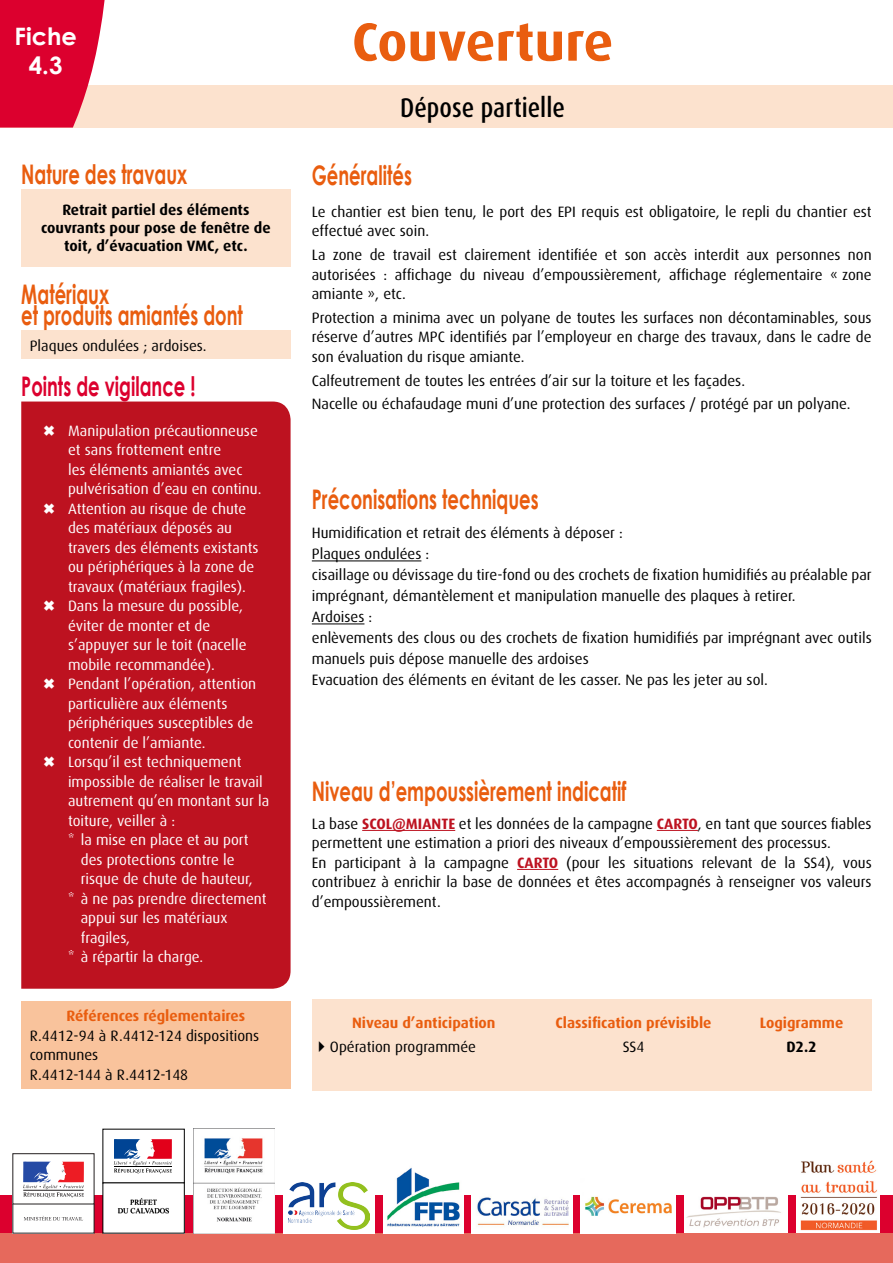
<style>
.page{position:relative;width:893px;height:1263px;background:#fff}
.page>*{position:absolute;margin:0;border:0;box-sizing:border-box;transform-origin:0 0}
.Titre_1{font:700 54px "Dax OT";color:#e95d0f}
.Titre_3{font:700 27px/21.6px "Century Gothic";color:#e95d0f;scale:.67 1}
.Titre_3-2{font:700 27px "Century Gothic";color:#dc002e;scale:.67 1}
.Titre_2{font:500 condensed 27px "Dax OT";color:#000}
.t1{font:700 24px "Century Gothic";color:#fff}
.Texte{font:15px/19.5px "Dax OT";color:#000}
.t2{font:15px/19.5px "Dax OT";color:#fff}
.Texte_encadré{font:700 15px/18px "Dax OT";color:#000;text-align:center}
.Texte-2{font:700 15px "Dax OT";color:#e95d0f}
.Puces_matériaux{font:15px "Dax OT";color:#000}
.Texte_encadré-2{font:700 15px "Dax OT";color:#e95d0f}
.Texte-3{font:700 15px "Dax OT";color:#000}
.t3{font:7.5px/9px "Times New Roman";color:#000;text-align:center}
.s1{font-weight:700;color:#bd1220}
</style>
<div class="page">
<div style="left:0;top:1195px;width:893px;height:38px;background:#dc002e"></div>
<div style="left:0;top:1233px;width:893px;height:30px;background:#e6695c"></div>
<div style="left:103px;top:1129px;width:81px;height:54px;border:1px solid #000"></div>
<div style="left:103px;top:1183px;width:81px;height:50px;background:#fff"></div>
<svg style="left:118px;top:1198px;width:51px;height:15px"></svg>
<svg style="left:114px;top:1139px;width:58px;height:34px"></svg>
<div style="left:283px;top:1178px;width:92px;height:55px;background:#fff"></div>
<img style="left:289px;top:1182px;width:80px;height:47px">
<img style="left:383px;top:1167px;width:80px;height:66px">
<img style="left:472px;top:1195px;width:100px;height:38px">
<img style="left:193px;top:1129px;width:82px;height:104px">
<img style="left:581px;top:1195px;width:95px;height:38px">
<div style="left:13px;top:1204px;width:81px;height:29px;background:#fff"></div>
<div style="left:13px;top:1154px;width:81px;height:50px;background:#fff"></div>
<div style="left:13px;top:1153px;width:81px;height:51px;border:1px solid #231f20"></div>
<svg style="left:23px;top:1162px;width:61px;height:35px"></svg>
<svg style="left:24px;top:1216px;width:59px;height:4px"></svg>
<div style="left:796px;top:1147px;width:84px;height:86px;background:#fff"></div>
<img style="left:800px;top:1160px;width:77px;height:70px">
<div style="left:684px;top:1173px;width:104px;height:60px;background:#fff"></div>
<img style="left:686px;top:1196px;width:95px;height:32px">
<div style="left:0;top:85px;width:893px;height:43px;background:#fce2ce"></div>
<svg style="left:0;top:0;width:105px;height:128px;background:#df1b42"></svg>
<div style="left:21px;top:189px;width:270px;height:77px;background:#fce2ce"></div>
<div style="left:21px;top:331px;width:270px;height:28px;background:#fce2ce"></div>
<div style="left:21px;top:401px;width:270px;height:588px;background:#bd1220"></div>
<hr style="left:312px;top:560px;width:109px;height:1px;background:#000">
<hr style="left:312px;top:623px;width:52px;height:1px;background:#000">
<hr style="left:362px;top:830px;width:93px;height:1px;background:#bd1220">
<hr style="left:657px;top:830px;width:41px;height:1px;background:#bd1220">
<hr style="left:517px;top:869px;width:41px;height:1px;background:#bd1220">
<div style="left:21px;top:1001px;width:270px;height:88px;background:#f9c39c"></div>
<div style="left:312px;top:999px;width:560px;height:91px;background:#fce2ce"></div>
<svg style="left:44px;top:425px;width:10px;height:10px"></svg>
<svg style="left:44px;top:503px;width:10px;height:10px"></svg>
<svg style="left:44px;top:601px;width:10px;height:10px"></svg>
<svg style="left:44px;top:679px;width:10px;height:10px"></svg>
<svg style="left:44px;top:757px;width:10px;height:10px"></svg>
<p class="t1" style="left:14px;top:18px;width:64px">Fiche</p>
<p class="t1" style="left:29px;top:47px;width:35px">4.3</p>
<p class="Titre_3" style="left:21px;top:162px;width:249px">Nature des travaux</p>
<p class="Texte_encadré" style="left:41px;top:201px;width:231px">Retrait partiel des éléments couvrants pour pose de fenêtre de toit, d’évacuation VMC, etc.</p>
<p class="Titre_3" style="left:21px;top:282px;width:332px">Matériaux<br>et produits amiantés dont</p>
<p class="Puces_matériaux" style="left:30px;top:337px;width:178px">Plaques ondulées ; ardoises.</p>
<p class="Titre_3-2" style="left:21px;top:366px;width:262px">Points de vigilance !</p>
<p class="t2" style="left:68px;top:421px;width:195px">Manipulation précautionneuse et sans frottement entre<br>les éléments amiantés avec pulvérisation d’eau en continu.</p>
<p class="t2" style="left:68px;top:499px;width:192px">Attention au risque de chute des matériaux déposés au travers des éléments existants ou périphériques à la zone de travaux (matériaux fragiles).</p>
<p class="t2" style="left:68px;top:596px;width:180px">Dans la mesure du possible, éviter de monter et de s’appuyer sur le toit (nacelle mobile recommandée).</p>
<p class="t2" style="left:68px;top:674px;width:190px">Pendant l’opération, attention particulière aux éléments périphériques susceptibles de contenir de l’amiante.</p>
<p class="t2" style="left:68px;top:752px;width:203px">Lorsqu’il est techniquement impossible de réaliser le travail autrement qu’en montant sur la toiture, veiller à :</p>
<p class="t2" style="left:81px;top:830px;width:173px;text-indent:-13px">* la mise en place et au port des protections contre le risque de chute de hauteur,</p>
<p class="t2" style="left:81px;top:889px;width:187px;text-indent:-13px">* à ne pas prendre directement appui sur les matériaux fragiles,</p>
<p class="t2" style="left:68px;top:947px;width:137px">* à répartir la charge.</p>
<p class="Texte_encadré-2" style="left:67px;top:1007px;width:180px">Références réglementaires</p>
<p class="Texte" style="left:30px;top:1026px;width:231px">R.4412-94 à R.4412-124 dispositions communes</p>
<p class="Texte" style="left:30px;top:1065px;width:160px">R.4412-144 à R.4412-148</p>
<p class="Titre_1" style="left:352px;top:12px;width:263px">Couverture</p>
<p class="Titre_2" style="left:400px;top:90px;width:166px">Dépose partielle</p>
<p class="Titre_3" style="left:312px;top:163px;width:151px">Généralités</p>
<p class="Texte" style="left:312px;top:202px;width:561px">Le chantier est bien tenu, le port des EPI requis est obligatoire, le repli du chantier est effectué avec soin.</p>
<p class="Texte" style="left:312px;top:245px;width:561px;text-align:justify">La zone de travail est clairement identifiée et son accès interdit aux personnes non autorisées : affichage du niveau d’empoussièrement, affichage réglementaire « zone amiante », etc.</p>
<p class="Texte" style="left:312px;top:308px;width:561px;text-align:justify">Protection a minima avec un polyane de toutes les surfaces non décontaminables, sous réserve d’autres MPC identifiés par l’employeur en charge des travaux, dans le cadre de son évaluation du risque amiante.</p>
<p class="Texte" style="left:312px;top:371px;width:435px">Calfeutrement de toutes les entrées d’air sur la toiture et les façades.</p>
<p class="Texte" style="left:312px;top:395px;width:540px">Nacelle ou échafaudage muni d’une protection des surfaces / protégé par un polyane.</p>
<p class="Titre_3" style="left:312px;top:487px;width:340px">Préconisations techniques</p>
<p class="Texte" style="left:312px;top:524px;width:313px">Humidification et retrait des éléments à déposer :</p>
<p class="Texte" style="left:312px;top:545px;width:119px">Plaques ondulées :</p>
<p class="Texte" style="left:312px;top:565px;width:561px;line-height:21px">cisaillage ou dévissage du tire-fond ou des crochets de fixation humidifiés au préalable par imprégnant, démantèlement et manipulation manuelle des plaques à retirer.</p>
<p class="Texte" style="left:312px;top:608px;width:62px">Ardoises :</p>
<p class="Texte" style="left:312px;top:628px;width:561px;line-height:21px">enlèvements des clous ou des crochets de fixation humidifiés par imprégnant avec outils manuels puis dépose manuelle des ardoises</p>
<p class="Texte" style="left:312px;top:671px;width:458px">Evacuation des éléments en évitant de les casser. Ne pas les jeter au sol.</p>
<p class="Titre_3" style="left:312px;top:779px;width:471px">Niveau d’empoussièrement indicatif</p>
<p class="Texte" style="left:312px;top:814px;width:561px">La base <span class="s1">SCOL@MIANTE</span> et les données de la campagne <span class="s1">CARTO</span>, en tant que sources fiables permettent une estimation a priori des niveaux d’empoussièrement des processus.</p>
<p class="Texte" style="left:312px;top:853px;width:561px;text-align:justify">En participant à la campagne <span class="s1">CARTO</span> (pour les situations relevant de la SS4), vous contribuez à enrichir la base de données et êtes accompagnés à renseigner vos valeurs d’empoussièrement.</p>
<p class="Texte-2" style="left:352px;top:1014px;width:145px">Niveau d’anticipation</p>
<p class="Texte-2" style="left:556px;top:1014px;width:157px">Classification prévisible</p>
<p class="Texte-2" style="left:760px;top:1014px;width:85px">Logigramme</p>
<p class="Texte" style="left:330px;top:1037px;width:148px">Opération programmée</p>
<p class="Texte" style="left:623px;top:1037px;width:23px">SS4</p>
<p class="Texte-3" style="left:786px;top:1038px;width:32px">D2.2</p>
<p class="t3" style="left:118px;top:1197px;width:53px">PRÉFET<br>DU CALVADOS</p>
</div>
